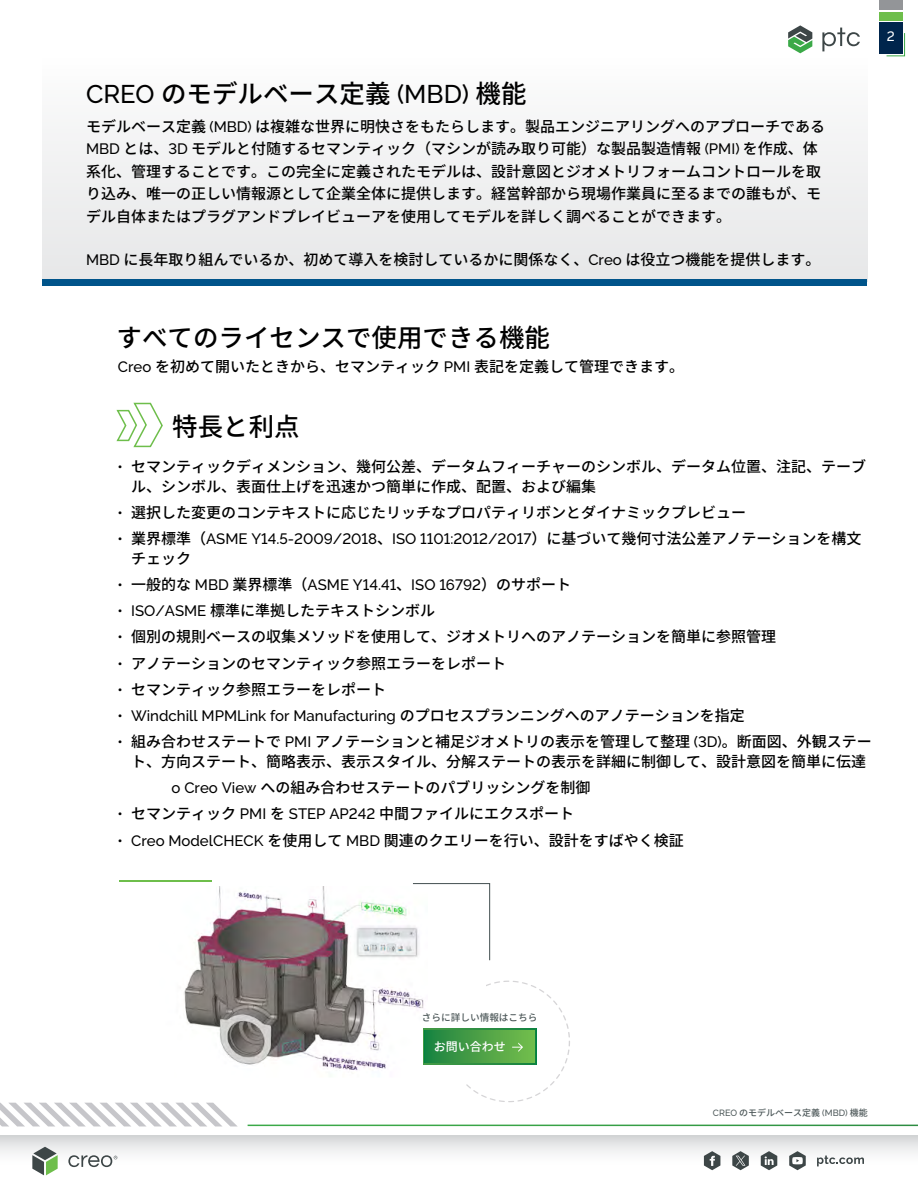
<style>
.page{position:relative;width:918px;height:1188px;background:#fff}
.page>*{position:absolute;margin:0;border:0;box-sizing:border-box;transform-origin:0 0}
.t1{font:500 25.5px "Noto Sans CJ Kjp";color:#000}
.t2{font:500 15px/22.5px "Noto Sans CJ Kjp";color:#000}
.t3{font:500 15px "PTC Raleway";color:#000}
.t4{font:500 13.5px "PTC Raleway";color:#fff}
.t5{font:500 12px "Noto Sans CJ Kjp";color:#fff}
.t6{font:500 9.6px "Noto Sans CJ Kjp";color:#4d5859}
.t7{font:500 9px "Noto Sans CJ Kjp";color:#4d5859}
.s1{font-family:"PTC Raleway"}
.s2{font-family:"Noto Sans CJ Kjp"}
</style>
<div class="page">
<div style="left:0;top:1136px;width:918px;height:32px;background:linear-gradient(to bottom,#dbdcdd,#fff)"></div>
<svg style="left:68px;top:1155px;width:49px;height:12px"></svg>
<svg style="left:32px;top:1147px;width:26px;height:28px"></svg>
<svg style="left:0;top:1103px;width:237px;height:23px"></svg>
<svg style="left:788px;top:25px;width:24px;height:28px"></svg>
<svg style="left:822px;top:28px;width:38px;height:23px"></svg>
<div style="left:879px;top:22px;width:24px;height:32px;background:#00254c"></div>
<svg style="left:886px;top:33px;width:19px;height:24px"></svg>
<div style="left:879px;top:12px;width:24px;height:8px;background:#6ebe4b"></div>
<div style="left:879px;top:0;width:24px;height:10px;background:#939598"></div>
<svg style="left:704px;top:1151px;width:16px;height:19px"></svg>
<svg style="left:761px;top:1151px;width:16px;height:19px"></svg>
<svg style="left:789px;top:1151px;width:17px;height:19px"></svg>
<svg style="left:817px;top:1156px;width:47px;height:10px"></svg>
<svg style="left:732px;top:1151px;width:17px;height:19px"></svg>
<div style="left:43px;top:56px;width:825px;height:226px;background:#f1f1f2"></div>
<div style="left:43px;top:279px;width:824px;height:7px;background:#00548a"></div>
<svg style="left:116px;top:402px;width:47px;height:46px"></svg>
<img style="left:184px;top:887px;width:244px;height:184px">
<hr style="left:119px;top:880px;width:92px;height:1px;background:#6ebe4b">
<svg style="left:412px;top:883px;width:79px;height:78px"></svg>
<svg style="left:423px;top:1028px;width:24px;height:36px"></svg>
<svg style="left:425px;top:1030px;width:22px;height:33px"></svg>
<svg style="left:447px;top:981px;width:123px;height:121px"></svg>
<h1 class="t1" style="left:86px;top:79px;width:442px"><span class="s1">CREO</span> のモデルベース定義 <span class="s1">(MBD)</span> 機能</h1>
<p class="t2" style="left:86px;top:115px;width:741px">モデルベース定義 <span class="s1">(MBD)</span> は複雑な世界に明快さをもたらします。製品エンジニアリングへのアプローチである<span class="s1">MBD</span> とは、<span class="s1">3D</span> モデルと付随するセマンティック（マシンが読み取り可能）な製品製造情報 <span class="s1">(PMI)</span> を作成、体系化、管理することです。この完全に定義されたモデルは、設計意図とジオメトリフォームコントロールを取り込み、唯一の正しい情報源として企業全体に提供します。経営幹部から現場作業員に至るまでの誰もが、モデル自体またはプラグアンドプレイビューアを使用してモデルを詳しく調べることができます。</p>
<p class="t2" style="left:86px;top:248px;width:736px"><span class="s1">MBD</span> に長年取り組んでいるか、初めて導入を検討しているかに関係なく、<span class="s1">Creo</span> は役立つ機能を提供します。</p>
<p class="t4" style="left:887px;top:28px;width:9px">2</p>
<h1 class="t1" style="left:117px;top:324px;width:435px">すべてのライセンスで使用できる機能</h1>
<p class="t2" style="left:118px;top:355px;width:568px"><span class="s1">Creo</span> を初めて開いたときから、セマンティック <span class="s1">PMI</span> 表記を定義して管理できます。</p>
<h1 class="t1" style="left:172px;top:412px;width:129px">特長と利点</h1>
<p class="t2" style="left:131px;top:457px;width:736px;line-height:19.5px;text-indent:-14px"><span class="s1">•</span> セマンティックディメンション、幾何公差、データムフィーチャーのシンボル、データム位置、注記、テーブル、シンボル、表面仕上げを迅速かつ簡単に作成、配置、および編集</p>
<p class="t2" style="left:118px;top:502px;width:630px"><span class="s1">•</span> 選択した変更のコンテキストに応じたリッチなプロパティリボンとダイナミックプレビュー</p>
<p class="t3" style="left:118px;top:530px;width:745px">• <span class="s2">業界標準（</span>ASME Y14.5-2009/2018<span class="s2">、</span>ISO 1101:2012/2017<span class="s2">）に基づいて幾何寸法公差アノテーションを構文</span></p>
<p class="t2" style="left:131px;top:547px;width:61px">チェック</p>
<p class="t3" style="left:118px;top:576px;width:455px">• <span class="s2">一般的な</span> MBD <span class="s2">業界標準（</span>ASME Y14.41<span class="s2">、</span>ISO 16792<span class="s2">）のサポート</span></p>
<p class="t2" style="left:118px;top:600px;width:319px"><span class="s1">• ISO/ASME</span> 標準に準拠したテキストシンボル</p>
<p class="t2" style="left:118px;top:626px;width:660px"><span class="s1">•</span> 個別の規則ベースの収集メソッドを使用して、ジオメトリへのアノテーションを簡単に参照管理</p>
<p class="t2" style="left:118px;top:652px;width:390px"><span class="s1">•</span> アノテーションのセマンティック参照エラーをレポート</p>
<p class="t2" style="left:118px;top:679px;width:270px"><span class="s1">•</span> セマンティック参照エラーをレポート</p>
<p class="t3" style="left:118px;top:707px;width:629px">• Windchill MPMLink for Manufacturing <span class="s2">のプロセスプランニングへのアノテーションを指定</span></p>
<p class="t2" style="left:118px;top:733px;width:756px;line-height:19.5px;text-align:center"><span class="s1">•</span> 組み合わせステートで <span class="s1">PMI</span> アノテーションと補足ジオメトリの表示を管理して整理 <span class="s1">(3D)</span>。断面図、外観ステート、方向ステート、簡略表示、表示スタイル、分解ステートの表示を詳細に制御して、設計意図を簡単に伝達</p>
<p class="t2" style="left:172px;top:777px;width:420px"><span class="s1">o Creo View</span> への組み合わせステートのパブリッシングを制御</p>
<p class="t2" style="left:118px;top:803px;width:458px"><span class="s1">•</span> セマンティック <span class="s1">PMI</span> を <span class="s1">STEP AP242</span> 中間ファイルにエクスポート</p>
<p class="t2" style="left:118px;top:829px;width:568px"><span class="s1">• Creo ModelCHECK</span> を使用して <span class="s1">MBD</span> 関連のクエリーを行い、設計をすばやく検証</p>
<p class="t6" style="left:422px;top:1012px;width:117px">さらに詳しい情報はこちら</p>
<p class="t5" style="left:434px;top:1040px;width:73px">お問い合わせ</p>
<p class="t7" style="left:713px;top:1108px;width:156px"><span class="s1">CREO</span> のモデルベース定義 <span class="s1">(MBD)</span> 機能</p>
</div>
